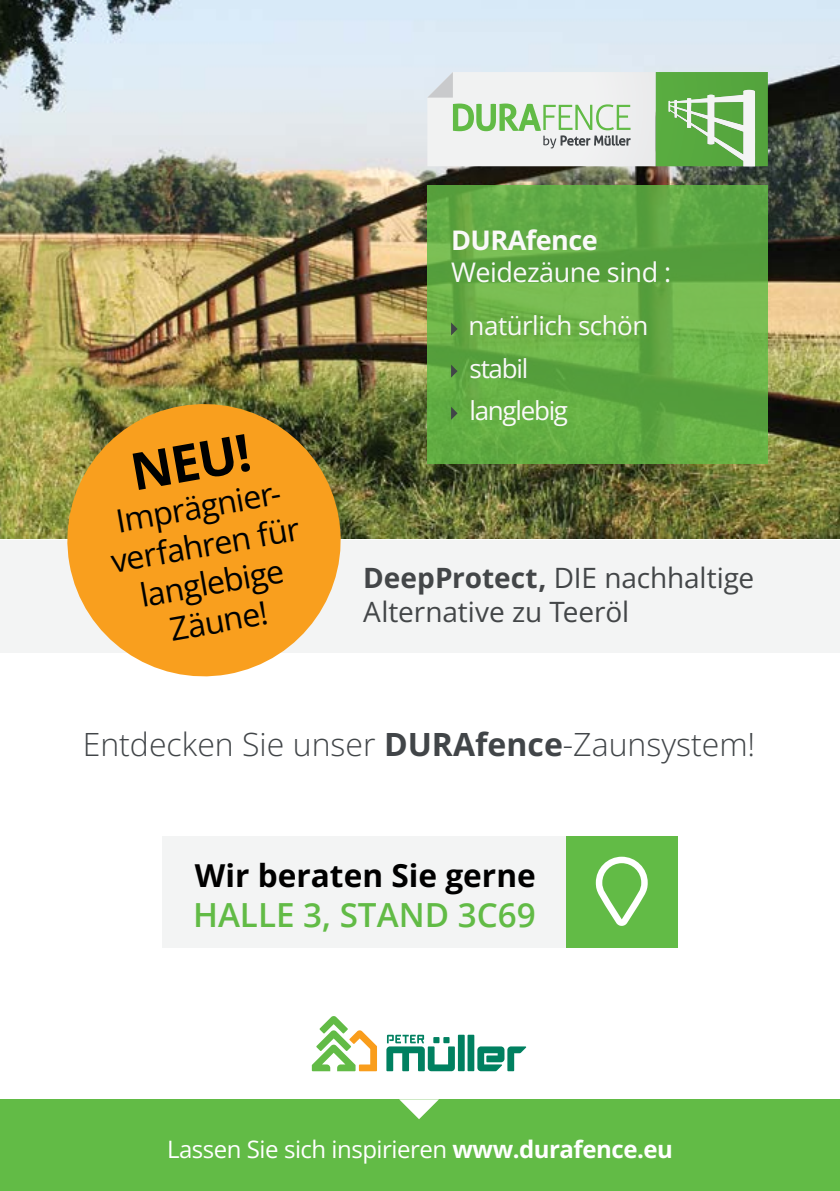
<style>
.page{position:relative;width:840px;height:1191px;background:#fff}
.page>*{position:absolute;margin:0;border:0;box-sizing:border-box;transform-origin:0 0}
.t1{font:700 51.4px "Open Sans";color:#000101}
.t2{font:600 33.2px "Open Sans";color:#62bb46}
.t3{font:32.2px/38.6px "Open Sans";color:#000101;text-align:center}
.t4{font:300 32px "Open Sans";color:#414548}
.t5{font:700 31.6px "Open Sans";color:#000}
.t6{font:28px/33.6px "Open Sans";letter-spacing:-.005em;color:#434648}
.t7{font:27px "Open Sans";letter-spacing:-.02em;color:#faf9f9}
.t8{font:700 27px "Open Sans";letter-spacing:-.02em;color:#faf9f9}
.t9{font:26px/42.2px "Open Sans";letter-spacing:-.05em;color:#faf9f9}
.t10{font:24px "Open Sans";letter-spacing:-.02em;color:#fff}
.s1{font-weight:700}
</style>
<div class="page">
<div style="left:0;top:540px;width:839px;height:112px;background:#f3f4f4"></div>
<img style="left:0;top:0;width:839px;height:539px">
<div style="left:0;top:1099px;width:839px;height:92px;background:#62bb46"></div>
<div style="left:467px;top:1034px;width:7px;height:37px;background:#008060"></div>
<div style="left:457px;top:1034px;width:7px;height:37px;background:#008060"></div>
<svg style="left:477px;top:1046px;width:49px;height:25px"></svg>
<svg style="left:386px;top:1034px;width:68px;height:37px"></svg>
<svg style="left:312px;top:1016px;width:65px;height:55px"></svg>
<svg style="left:399px;top:1099px;width:39px;height:20px"></svg>
<svg style="left:427px;top:185px;width:340px;height:279px;background:#63ab44"></svg>
<svg style="left:451px;top:322px;width:6px;height:13px"></svg>
<svg style="left:451px;top:364px;width:6px;height:13px"></svg>
<svg style="left:451px;top:407px;width:6px;height:13px"></svg>
<svg style="left:427px;top:72px;width:340px;height:94px"></svg>
<svg style="left:56px;top:393px;width:295px;height:284px;background:#e1a43f"></svg>
<div style="left:162px;top:836px;width:404px;height:111px;background:#f3f4f4"></div>
<div style="left:566px;top:836px;width:111px;height:111px;background:#62bb46"></div>
<h1 class="t1" style="left:125px;top:438px;width:122px;rotate:-10deg">NEU!</h1>
<p class="t3" style="left:101px;top:503px;width:192px;rotate:-10deg">Imprägnier&shy;verfahren für langlebige<br>Zäune!</p>
<p class="t8" style="left:451px;top:222px;width:148px">DURAfence</p>
<p class="t7" style="left:451px;top:254px;width:221px">Weidezäune sind :</p>
<p class="t9" style="left:468px;top:304px;width:181px">natürlich schön stabil<br>langlebig</p>
<p class="t6" style="left:363px;top:560px;width:392px"><span class="s1">DeepProtect,</span> DIE nachhaltige<br>Alternative zu Teeröl</p>
<p class="t4" style="left:83px;top:722px;width:673px">Entdecken Sie unser <span class="s1">DURAfence</span>-Zaunsystem!</p>
<p class="t5" style="left:195px;top:854px;width:342px">Wir beraten Sie gerne</p>
<p class="t2" style="left:193px;top:892px;width:344px">HALLE 3, STAND 3C69</p>
<p class="t10" style="left:167px;top:1132px;width:507px">Lassen Sie sich inspirieren <span class="s1">www.durafence.eu</span></p>
</div>
